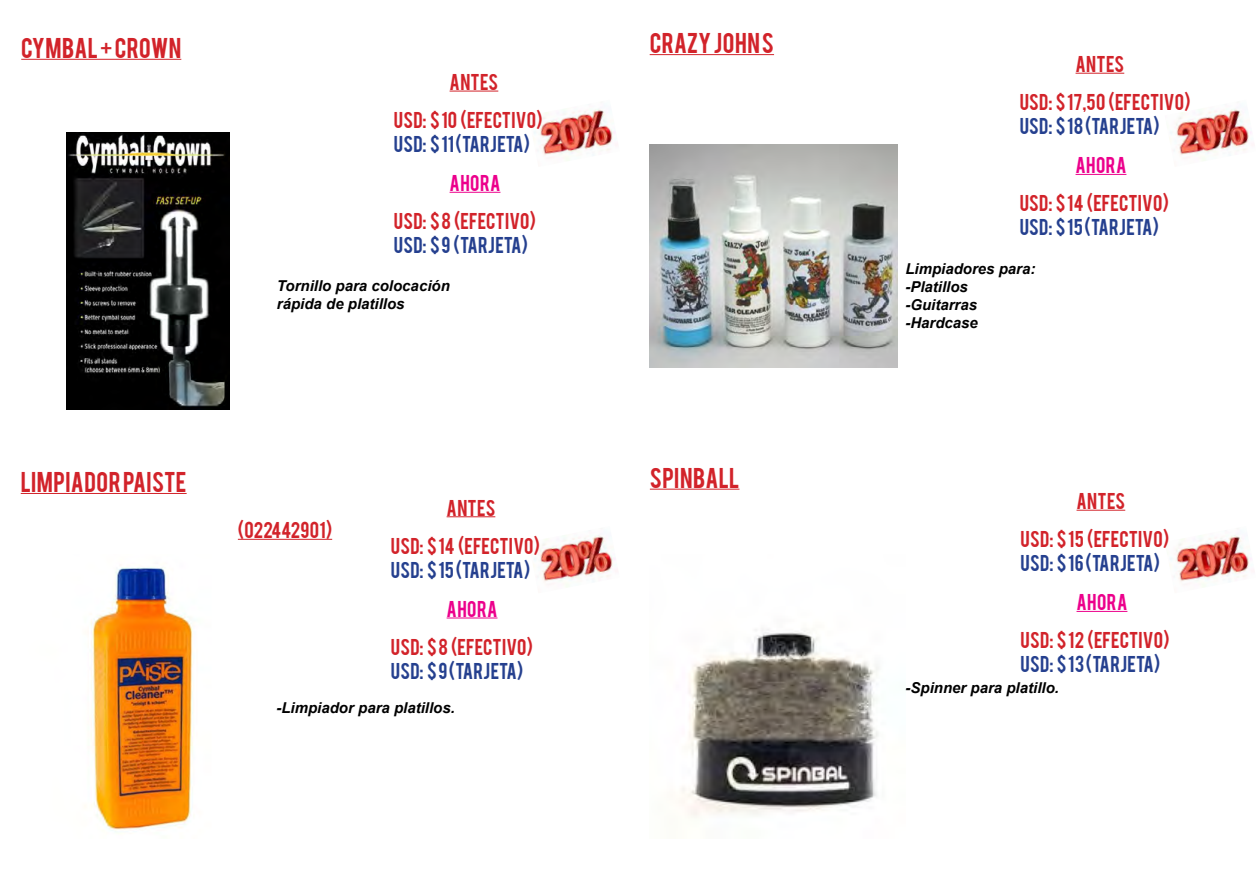
<style>
.page{position:relative;width:1259px;height:893px;background:#fff}
.page>*{position:absolute;margin:0;border:0;box-sizing:border-box;transform-origin:0 0}
.t1{font:22.5px "Bebas";letter-spacing:.02em;color:#d2232a}
.t2{font:18px "Bebas";letter-spacing:.015em;color:#d2232a}
.t3{font:18px "Bebas";letter-spacing:.02em;color:#25408f}
.t4{font:18px "Bebas";letter-spacing:.025em;color:#ec008c}
.t5{font:italic 700 15px/18px "Arial";color:#000}
</style>
<div class="page">
<img style="left:533px;top:535px;width:83px;height:52px">
<img style="left:1170px;top:535px;width:82px;height:52px">
<img style="left:533px;top:109px;width:83px;height:52px">
<img style="left:1170px;top:109px;width:82px;height:52px">
<img style="left:90px;top:567px;width:103px;height:265px">
<hr style="left:21px;top:493px;width:166px;height:1px;background:#d2232a">
<img style="left:649px;top:144px;width:249px;height:224px">
<img style="left:679px;top:629px;width:200px;height:189px">
<hr style="left:649px;top:54px;width:125px;height:1px;background:#d2232a">
<hr style="left:650px;top:489px;width:89px;height:1px;background:#d2232a">
<hr style="left:1075px;top:73px;width:49px;height:1px;background:#d2232a">
<hr style="left:446px;top:516px;width:49px;height:1px;background:#d2232a">
<hr style="left:238px;top:539px;width:94px;height:1px;background:#d2232a">
<hr style="left:1076px;top:510px;width:49px;height:1px;background:#d2232a">
<hr style="left:1075px;top:174px;width:51px;height:1px;background:#ec008c">
<hr style="left:446px;top:618px;width:51px;height:1px;background:#ec008c">
<hr style="left:1076px;top:611px;width:51px;height:1px;background:#ec008c">
<img style="left:66px;top:133px;width:164px;height:276px">
<hr style="left:21px;top:59px;width:160px;height:1px;background:#d2232a">
<hr style="left:449px;top:91px;width:49px;height:1px;background:#d2232a">
<hr style="left:449px;top:192px;width:51px;height:1px;background:#ec008c">
<p class="t1" style="left:21px;top:32px;width:162px">CYMBAL + CROWN</p>
<p class="t2" style="left:449px;top:69px;width:50px">ANTES</p>
<p class="t2" style="left:394px;top:107px;width:150px">USD: $ 10 (EFECTIVO)</p>
<p class="t3" style="left:394px;top:131px;width:138px">USD: $ 11 (TARJETA)</p>
<p class="t4" style="left:449px;top:170px;width:52px">AHORA</p>
<p class="t2" style="left:394px;top:208px;width:144px">USD: $ 8 (EFECTIVO)</p>
<p class="t3" style="left:394px;top:232px;width:136px">USD: $ 9 (TARJETA)</p>
<p class="t5" style="left:277px;top:278px;width:174px">Tornillo para colocación rápida de platillos</p>
<p class="t1" style="left:649px;top:27px;width:126px">CRAZY JOHN S</p>
<p class="t2" style="left:1075px;top:51px;width:50px">ANTES</p>
<p class="t2" style="left:1019px;top:89px;width:172px">USD: $ 17,50 (EFECTIVO)</p>
<p class="t3" style="left:1019px;top:113px;width:141px">USD: $ 18 (TARJETA)</p>
<p class="t4" style="left:1075px;top:152px;width:52px">AHORA</p>
<p class="t2" style="left:1019px;top:190px;width:151px">USD: $ 14 (EFECTIVO)</p>
<p class="t3" style="left:1019px;top:214px;width:141px">USD: $ 15 (TARJETA)</p>
<p class="t5" style="left:905px;top:260px;width:132px">Limpiadores para: -Platillos -Guitarras -Hardcase</p>
<p class="t1" style="left:21px;top:466px;width:167px">LIMPIADOR PAISTE</p>
<p class="t2" style="left:238px;top:517px;width:96px">(022442901)</p>
<p class="t2" style="left:446px;top:495px;width:50px">ANTES</p>
<p class="t2" style="left:391px;top:533px;width:151px">USD: $ 14 (EFECTIVO)</p>
<p class="t3" style="left:391px;top:557px;width:141px">USD: $ 15 (TARJETA)</p>
<p class="t1" style="left:650px;top:462px;width:91px">SPINBALL</p>
<p class="t2" style="left:1076px;top:488px;width:50px">ANTES</p>
<p class="t2" style="left:1020px;top:526px;width:150px">USD: $ 15 (EFECTIVO)</p>
<p class="t3" style="left:1020px;top:550px;width:141px">USD: $ 16 (TARJETA)</p>
<p class="t4" style="left:446px;top:596px;width:52px">AHORA</p>
<p class="t4" style="left:1076px;top:589px;width:52px">AHORA</p>
<p class="t2" style="left:391px;top:633px;width:144px">USD: $ 8 (EFECTIVO)</p>
<p class="t3" style="left:391px;top:657px;width:134px">USD: $ 9 (TARJETA)</p>
<p class="t2" style="left:1020px;top:627px;width:150px">USD: $ 12 (EFECTIVO)</p>
<p class="t3" style="left:1020px;top:651px;width:141px">USD: $ 13 (TARJETA)</p>
<p class="t5" style="left:905px;top:679px;width:155px">-Spinner para platillo.</p>
<p class="t5" style="left:276px;top:699px;width:180px">-Limpiador para platillos.</p>
</div>
